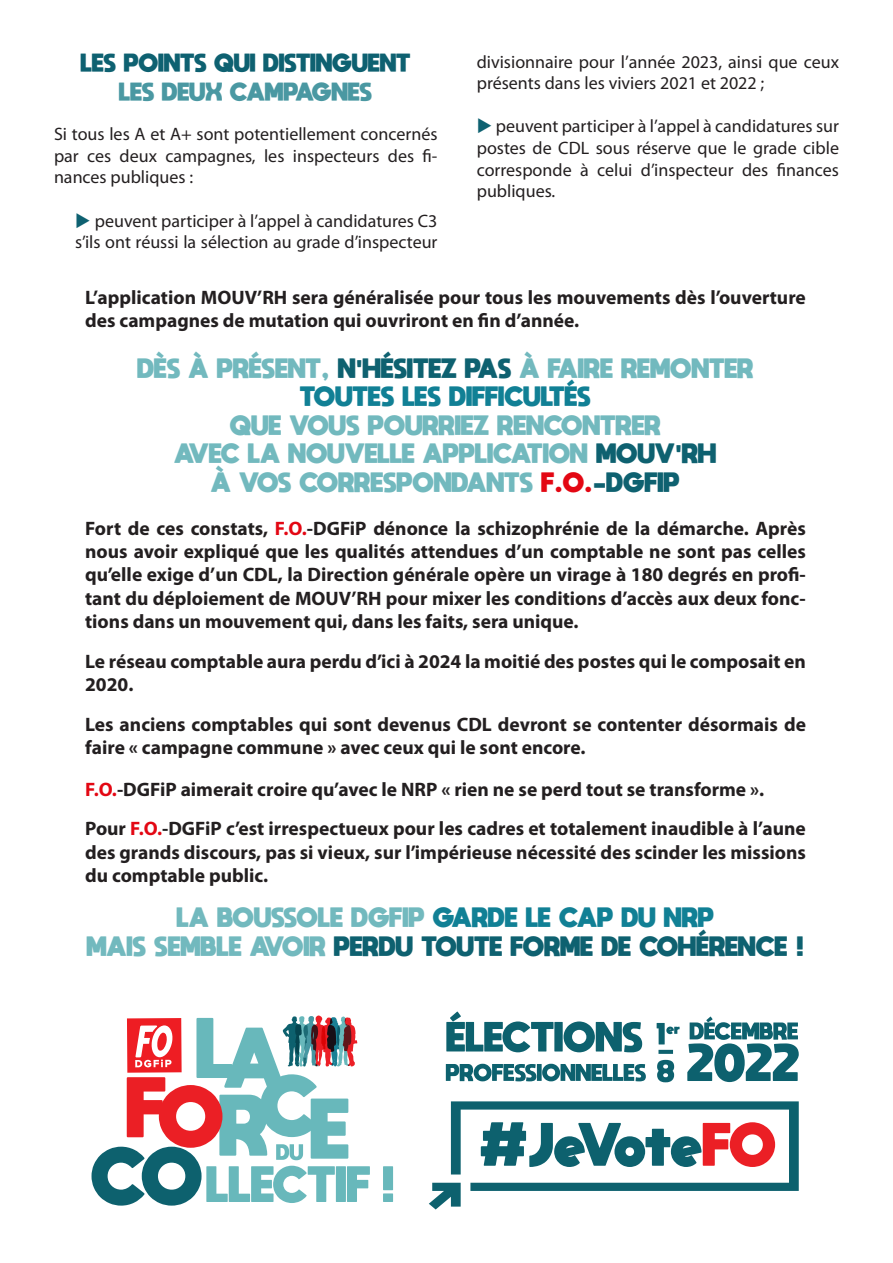
<style>
.page{position:relative;width:893px;height:1263px;background:#fff}
.page>*{position:absolute;margin:0;border:0;box-sizing:border-box;transform-origin:0 0}
.t1{font:700 19.5px/23.4px "Myriad Pro";color:#231f20}
.t2{font:800 19.5px "moon get";color:#72b9be}
.t3{font:800 19.5px "moon get";color:#0e6170}
.t4{font:800 19.5px "moon get";color:#118095}
.t5{font:18px/21.6px "Myriad Pro";color:#231f20;text-align:justify}
.t6{font:800 18px "moon get";color:#0e6171}
.t7{font:800 18px "moon get";color:#4a98a2}
.s1{color:#0e6171}
.s2{color:#0e6170}
.s3{color:#e30713}
.s4{color:#118095}
.s5{color:#72b9be}
</style>
<div class="page">
<svg style="left:383px;top:1166px;width:10px;height:36px"></svg>
<svg style="left:92px;top:1015px;width:278px;height:190px"></svg>
<svg style="left:429px;top:1101px;width:370px;height:108px"></svg>
<svg style="left:446px;top:1011px;width:196px;height:41px"></svg>
<svg style="left:687px;top:1016px;width:112px;height:66px"></svg>
<svg style="left:657px;top:1023px;width:23px;height:21px"></svg>
<svg style="left:657px;top:1060px;width:17px;height:22px"></svg>
<svg style="left:658px;top:1050px;width:15px;height:4px"></svg>
<svg style="left:446px;top:1064px;width:200px;height:17px"></svg>
<p class="t6" style="left:81px;top:52px;width:331px">LES POINTS QUI DISTINGUENT</p>
<p class="t7" style="left:119px;top:80px;width:255px">LES DEUX CAMPAGNES</p>
<p class="t5" style="left:54px;top:123px;width:385px">Si tous les A et A+ sont potentiellement concernés par ces deux campagnes, les inspecteurs des fi&shy;nances publiques :</p>
<p class="t5" style="left:75px;top:209px;width:364px"><span class="s1">◆</span> peuvent participer à l’appel à candidatures C3 s’ils ont réussi la sélection au grade d’inspecteur</p>
<p class="t5" style="left:477px;top:50px;width:364px">divisionnaire pour l’année 2023, ainsi que ceux présents dans les viviers 2021 et 2022 ;</p>
<p class="t5" style="left:477px;top:115px;width:364px"><span class="s1">◆</span> peuvent participer à l’appel à candidatures sur postes de CDL sous réserve que le grade cible corresponde à celui d’inspecteur des finances publiques.</p>
<p class="t1" style="left:85px;top:285px;width:722px">L’application MOUV’RH sera généralisée pour tous les mouvements dès l’ouverture des campagnes de mutation qui ouvriront en fin d’année.</p>
<p class="t2" style="left:137px;top:356px;width:618px">DÈS À PRÉSENT, <span class="s2">N'HÉSITEZ PAS</span> À FAIRE REMONTER</p>
<p class="t4" style="left:300px;top:384px;width:292px">TOUTES LES DIFFICULTÉS</p>
<p class="t2" style="left:230px;top:413px;width:432px">QUE VOUS POURRIEZ RENCONTRER</p>
<p class="t2" style="left:175px;top:441px;width:543px">AVEC LA NOUVELLE APPLICATION <span class="s2">MOUV'RH</span></p>
<p class="t2" style="left:211px;top:470px;width:470px">À VOS CORRESPONDANTS <span class="s3">F.O.</span><span class="s2">-DGFIP</span></p>
<p class="t1" style="left:85px;top:516px;width:722px;text-align:justify">Fort de ces constats, <span class="s3">F.O.</span>-DGFiP dénonce la schizophrénie de la démarche. Après nous avoir expliqué que les qualités attendues d’un comptable ne sont pas celles qu’elle exige d’un CDL, la Direction générale opère un virage à 180 degrés en profi&shy;tant du déploiement de MOUV’RH pour mixer les conditions d’accès aux deux fonc&shy;tions dans un mouvement qui, dans les faits, sera unique.</p>
<p class="t1" style="left:85px;top:649px;width:722px">Le réseau comptable aura perdu d’ici à 2024 la moitié des postes qui le composait en<br>2020.</p>
<p class="t1" style="left:85px;top:712px;width:722px">Les anciens comptables qui sont devenus CDL devront se contenter désormais de faire « campagne commune » avec ceux qui le sont encore.</p>
<p class="t1" style="left:85px;top:777px;width:681px"><span class="s3">F.O.</span>-DGFiP aimerait croire qu’avec le NRP « rien ne se perd tout se transforme ».</p>
<p class="t1" style="left:85px;top:816px;width:722px;text-align:justify">Pour <span class="s3">F.O.</span>-DGFiP c’est irrespectueux pour les cadres et totalement inaudible à l’aune des grands discours, pas si vieux, sur l’impérieuse nécessité des scinder les missions du comptable public.</p>
<p class="t2" style="left:177px;top:905px;width:539px">LA BOUSSOLE DGFIP <span class="s4">GARDE LE CAP DU NRP</span></p>
<p class="t3" style="left:87px;top:933px;width:719px"><span class="s5">MAIS SEMBLE AVOIR</span> PERDU TOUTE FORME DE COHÉRENCE !</p>
</div>
